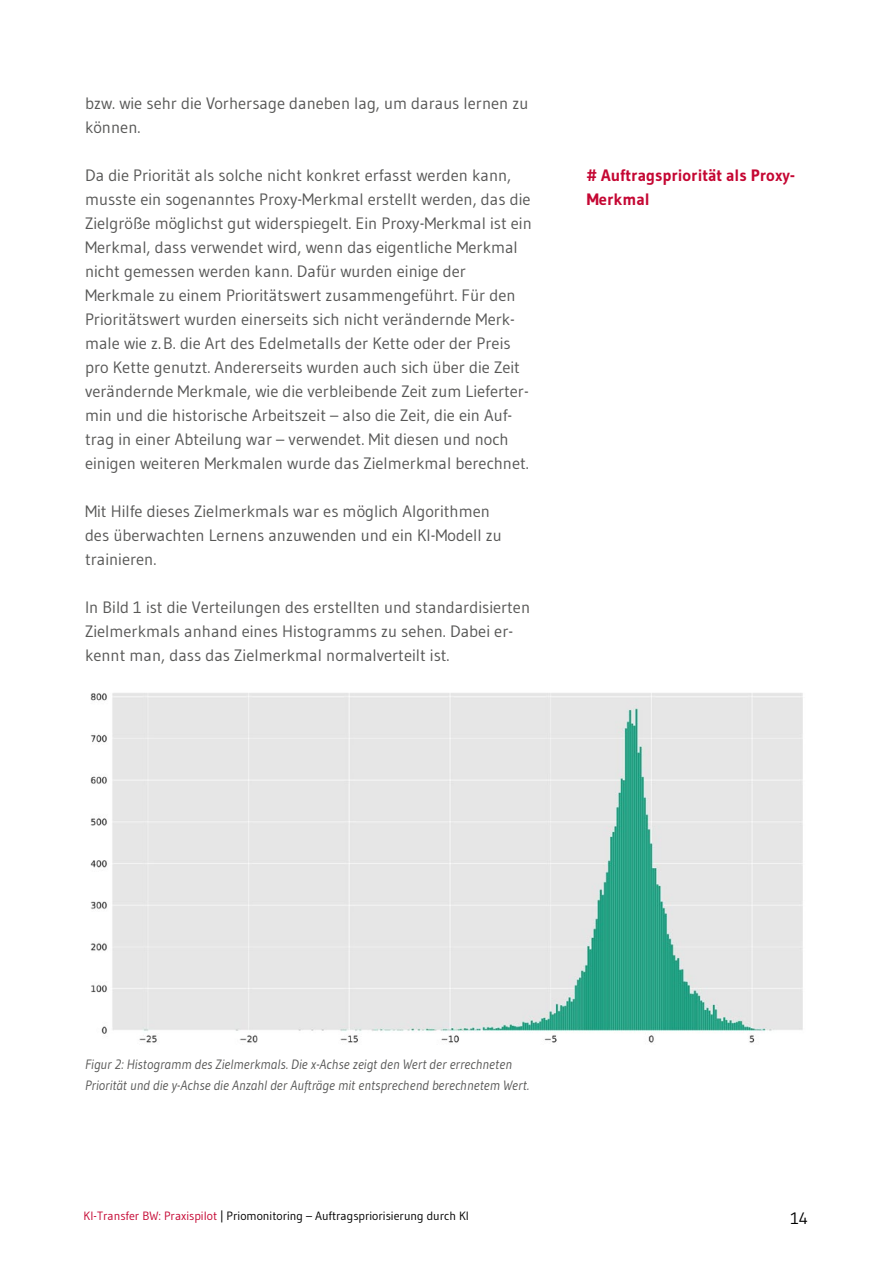
<style>
.page{position:relative;width:893px;height:1263px;background:#fff}
.page>*{position:absolute;margin:0;border:0;box-sizing:border-box;transform-origin:0 0}
.Fließtext{font:16.5px/24px "Gudea";color:#575756}
.Hashtags{font:700 16.5px/24px "Gudea";color:#c50733}
.t1{font:16.5px "Gudea";color:#000}
.Bildunterschrift{font:italic 13.5px/21px "Gudea";color:#575756}
.t2{font:12px "Gudea";color:#000}
.s1{color:#c50733}
</style>
<div class="page">
<img style="left:90px;top:693px;width:713px;height:350px">
<p class="Fließtext" style="left:85px;top:91px;width:445px">bzw. wie sehr die Vorhersage daneben lag, um daraus lernen zu können.</p>
<p class="Fließtext" style="left:85px;top:163px;width:448px">Da die Priorität als solche nicht konkret erfasst werden kann, musste ein sogenanntes Proxy-Merkmal erstellt werden, das die Zielgröße möglichst gut widerspiegelt. Ein Proxy-Merkmal ist ein Merkmal, dass verwendet wird, wenn das eigentliche Merkmal nicht gemessen werden kann. Dafür wurden einige der Merkmale zu einem Prioritätswert zusammengeführt. Für den Prioritätswert wurden einerseits sich nicht verändernde Merk&shy;male wie z.B. die Art des Edelmetalls der Kette oder der Preis pro Kette genutzt. Andererseits wurden auch sich über die Zeit verändernde Merkmale, wie die verbleibende Zeit zum Lieferter&shy;min und die historische Arbeitszeit – also die Zeit, die ein Auf&shy;trag in einer Abteilung war – verwendet. Mit diesen und noch einigen weiteren Merkmalen wurde das Zielmerkmal berechnet.</p>
<p class="Fließtext" style="left:85px;top:499px;width:418px">Mit Hilfe dieses Zielmerkmals war es möglich Algorithmen des überwachten Lernens anzuwenden und ein KI-Modell zu trainieren.</p>
<p class="Fließtext" style="left:85px;top:595px;width:447px">In Bild 1 ist die Verteilungen des erstellten und standardisierten<br>Zielmerkmals anhand eines Histogramms zu sehen. Dabei er&shy;kennt man, dass das Zielmerkmal normalverteilt ist.</p>
<p class="Hashtags" style="left:587px;top:163px;width:209px"># Auftragspriorität als Proxy-<br>Merkmal</p>
<p class="Bildunterschrift" style="left:85px;top:1054px;width:446px">Figur 2: Histogramm des Zielmerkmals. Die x-Achse zeigt den Wert der errechneten<br>Priorität und die y-Achse die Anzahl der Aufträge mit entsprechend berechnetem Wert.</p>
<p class="t2" style="left:84px;top:1208px;width:387px"><span class="s1">KI-Transfer BW: Praxispilot</span> | Priomonitoring – Auftragspriorisierung durch KI</p>
<p class="t1" style="left:790px;top:1208px;width:19px">14</p>
</div>
